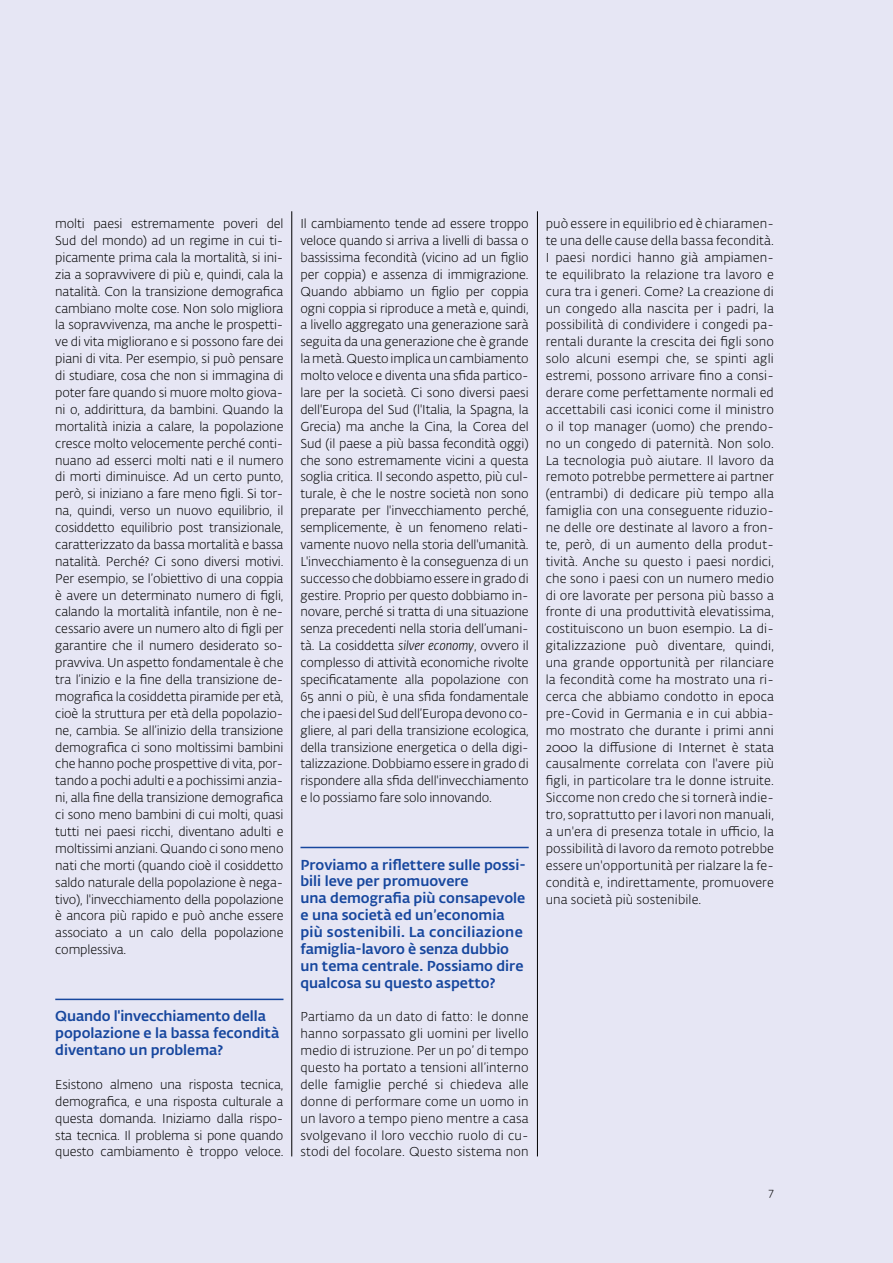
<style>
.page{position:relative;width:893px;height:1263px;background:#e6e6f4}
.page>*{position:absolute;margin:0;border:0;box-sizing:border-box;transform-origin:0 0}
.t1{font:500 14.25px/16.8px "SUPSI Fedra Sans";color:#17479e}
.t2{font:300 12.75px/17px "SUPSI Fedra Sans";letter-spacing:-.01em;color:#000;text-align:justify}
.t3{font:300 11.25px "SUPSI Fedra Sans";color:#000}
.s1{font-style:italic}
</style>
<div class="page">
<hr style="left:55px;top:999px;width:228px;height:1px;background:#17479e">
<hr style="left:300px;top:847px;width:229px;height:1px;background:#17479e">
<hr style="left:291px;top:211px;width:1px;height:945px;background:#000">
<hr style="left:537px;top:211px;width:1px;height:945px;background:#000">
<p class="t2" style="left:55px;top:215px;width:230px">molti paesi estremamente poveri del Sud del mondo) ad un regime in cui ti&shy;picamente prima cala la mortalità, si ini&shy;zia a sopravvivere di più e, quindi, cala la natalità. Con la transizione demografica cambiano molte cose. Non solo migliora la sopravvivenza, ma anche le prospetti&shy;ve di vita migliorano e si possono fare dei piani di vita. Per esempio, si può pensare di studiare, cosa che non si immagina di poter fare quando si muore molto giova&shy;ni o, addirittura, da bambini. Quando la mortalità inizia a calare, la popolazione cresce molto velocemente perché conti&shy;nuano ad esserci molti nati e il numero di morti diminuisce. Ad un certo punto, però, si iniziano a fare meno figli. Si tor&shy;na, quindi, verso un nuovo equilibrio, il cosiddetto equilibrio post transizionale, caratterizzato da bassa mortalità e bassa natalità. Perché? Ci sono diversi motivi.<br>Per esempio, se l’obiettivo di una coppia è avere un determinato numero di figli, calando la mortalità infantile, non è ne&shy;cessario avere un numero alto di figli per garantire che il numero desiderato so&shy;pravviva. Un aspetto fondamentale è che tra l’inizio e la fine della transizione de&shy;mografica la cosiddetta piramide per età, cioè la struttura per età della popolazio&shy;ne, cambia. Se all’inizio della transizione demografica ci sono moltissimi bambini che hanno poche prospettive di vita, por&shy;tando a pochi adulti e a pochissimi anzia&shy;ni, alla fine della transizione demografica ci sono meno bambini di cui molti, quasi tutti nei paesi ricchi, diventano adulti e moltissimi anziani. Quando ci sono meno nati che morti (quando cioè il cosiddetto saldo naturale della popolazione è nega&shy;tivo), l'invecchiamento della popolazione è ancora più rapido e può anche essere associato a un calo della popolazione complessiva.</p>
<p class="t1" style="left:55px;top:1007px;width:226px">Quando l'invecchiamento della popolazione e la bassa fecondità diventano un problema?</p>
<p class="t2" style="left:55px;top:1076px;width:230px">Esistono almeno una risposta tecnica, demografica, e una risposta culturale a questa domanda. Iniziamo dalla rispo&shy;sta tecnica. Il problema si pone quando questo cambiamento è troppo veloce.</p>
<p class="t2" style="left:300px;top:215px;width:230px">Il cambiamento tende ad essere troppo veloce quando si arriva a livelli di bassa o bassissima fecondità (vicino ad un figlio per coppia) e assenza di immigrazione.<br>Quando abbiamo un figlio per coppia ogni coppia si riproduce a metà e, quindi, a livello aggregato una generazione sarà seguita da una generazione che è grande la metà. Questo implica un cambiamento molto veloce e diventa una sfida partico&shy;lare per la società. Ci sono diversi paesi dell'Europa del Sud (l'Italia, la Spagna, la Grecia) ma anche la Cina, la Corea del Sud (il paese a più bassa fecondità oggi) che sono estremamente vicini a questa soglia critica. Il secondo aspetto, più cul&shy;turale, è che le nostre società non sono preparate per l'invecchiamento perché, semplicemente, è un fenomeno relati&shy;vamente nuovo nella storia dell'umanità.<br>L'invecchiamento è la conseguenza di un successo che dobbiamo essere in grado di gestire. Proprio per questo dobbiamo in&shy;novare, perché si tratta di una situazione senza precedenti nella storia dell’umani&shy;tà. La cosiddetta <span class="s1">silver economy</span>, ovvero il complesso di attività economiche rivolte specificatamente alla popolazione con 65 anni o più, è una sfida fondamentale che i paesi del Sud dell’Europa devono co&shy;gliere, al pari della transizione ecologica, della transizione energetica o della digi&shy;talizzazione. Dobbiamo essere in grado di rispondere alla sfida dell'invecchiamento e lo possiamo fare solo innovando.</p>
<p class="t1" style="left:300px;top:855px;width:227px">Proviamo a riflettere sulle possi&shy;bili leve per promuovere<br>una demografia più consapevole e una società ed un’economia più sostenibili. La conciliazione famiglia-lavoro è senza dubbio un tema centrale. Possiamo dire qualcosa su questo aspetto?</p>
<p class="t2" style="left:300px;top:1008px;width:230px">Partiamo da un dato di fatto: le donne hanno sorpassato gli uomini per livello medio di istruzione. Per un po’ di tempo questo ha portato a tensioni all’interno delle famiglie perché si chiedeva alle donne di performare come un uomo in un lavoro a tempo pieno mentre a casa svolgevano il loro vecchio ruolo di cu&shy;stodi del focolare. Questo sistema non</p>
<p class="t2" style="left:546px;top:215px;width:230px">può essere in equilibrio ed è chiaramen&shy;te una delle cause della bassa fecondità.<br>I paesi nordici hanno già ampiamen&shy;te equilibrato la relazione tra lavoro e cura tra i generi. Come? La creazione di un congedo alla nascita per i padri, la possibilità di condividere i congedi pa&shy;rentali durante la crescita dei figli sono solo alcuni esempi che, se spinti agli estremi, possono arrivare fino a consi&shy;derare come perfettamente normali ed accettabili casi iconici come il ministro o il top manager (uomo) che prendo&shy;no un congedo di paternità. Non solo.<br>La tecnologia può aiutare. Il lavoro da remoto potrebbe permettere ai partner (entrambi) di dedicare più tempo alla famiglia con una conseguente riduzio&shy;ne delle ore destinate al lavoro a fron&shy;te, però, di un aumento della produt&shy;tività. Anche su questo i paesi nordici, che sono i paesi con un numero medio di ore lavorate per persona più basso a fronte di una produttività elevatissima, costituiscono un buon esempio. La di&shy;gitalizzazione può diventare, quindi, una grande opportunità per rilanciare la fecondità come ha mostrato una ri&shy;cerca che abbiamo condotto in epoca pre-Covid in Germania e in cui abbia&shy;mo mostrato che durante i primi anni 2000 la diffusione di Internet è stata causalmente correlata con l'avere più figli, in particolare tra le donne istruite.<br>Siccome non credo che si tornerà indie&shy;tro, soprattutto per i lavori non manuali, a un'era di presenza totale in ufficio, la possibilità di lavoro da remoto potrebbe essere un'opportunità per rialzare la fe&shy;condità e, indirettamente, promuovere una società più sostenibile.</p>
<p class="t3" style="left:768px;top:1185px;width:7px">7</p>
</div>
